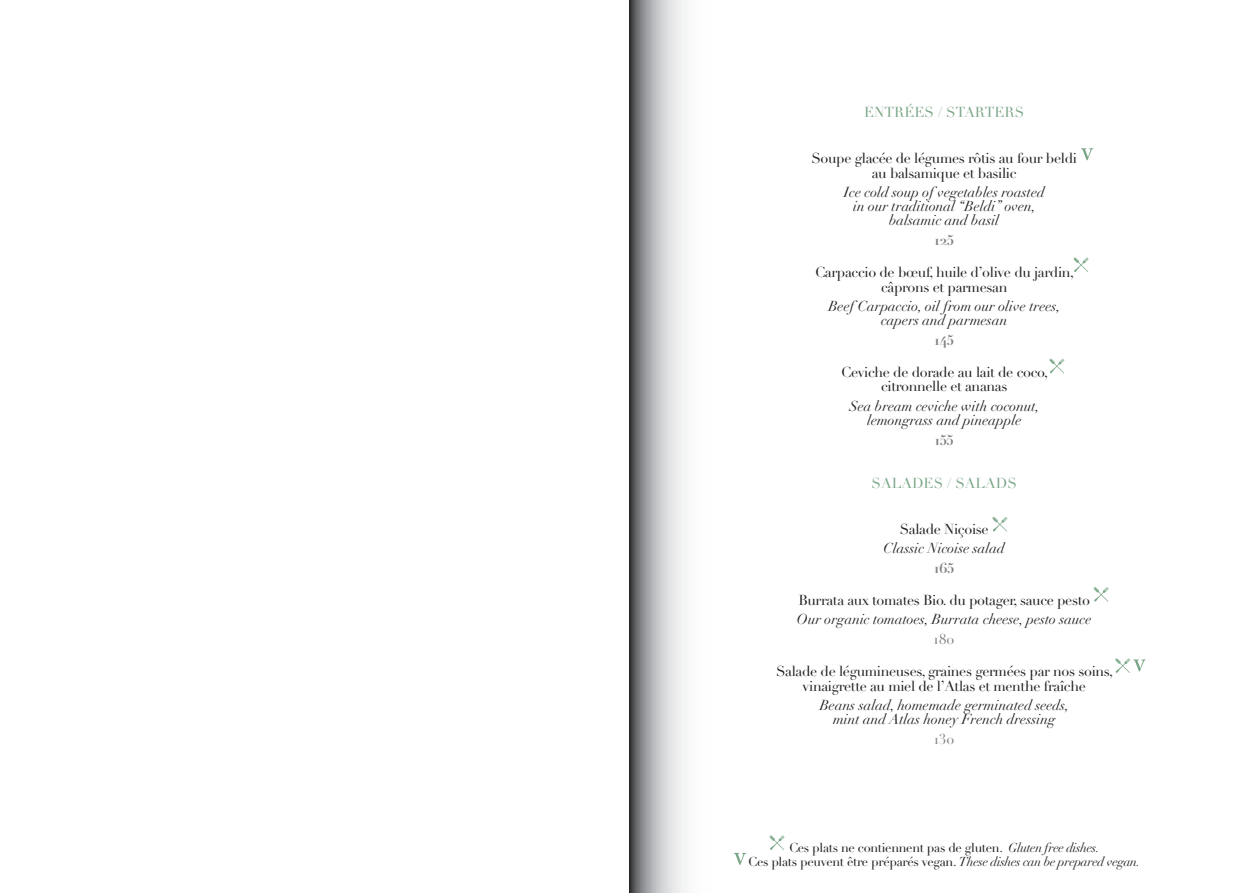
<style>
.page{position:relative;width:1259px;height:893px;background:#fff}
.page>*{position:absolute;margin:0;border:0;box-sizing:border-box;transform-origin:0 0}
.t1{font:italic 14.25px/14.2px "Didot LH";color:#231f20;text-align:center}
.t2{font:14.25px/14.2px "Didot LH";letter-spacing:-.025em;color:#231f20;text-align:center}
.t3{font:14.25px "Didot LH Roman SC";color:#7aa687}
.t4{font:14.25px "Didot LH Bold Os F";color:#808285}
.t5{font:14.25px "Didot LH Roman SC";color:#808285}
.t6{font:12.75px/13.5px "Didot LH";letter-spacing:-.025em;color:#231f20;text-align:center}
.s1{font-style:italic}
</style>
<div class="page">
<svg style="left:629px;top:0;width:105px;height:893px"></svg>
<svg style="left:769px;top:835px;width:15px;height:15px"></svg>
<svg style="left:1073px;top:257px;width:15px;height:15px"></svg>
<svg style="left:734px;top:853px;width:12px;height:12px"></svg>
<svg style="left:1081px;top:148px;width:12px;height:12px"></svg>
<svg style="left:1049px;top:358px;width:15px;height:15px"></svg>
<svg style="left:992px;top:517px;width:15px;height:15px"></svg>
<svg style="left:1093px;top:587px;width:15px;height:15px"></svg>
<svg style="left:1115px;top:658px;width:30px;height:15px"></svg>
<p class="t3" style="left:864px;top:104px;width:162px">ENTRÉES / STARTERS</p>
<p class="t2" style="left:811px;top:152px;width:267px">Soupe glacée de légumes rôtis au four beldi au balsamique et basilic</p>
<p class="t1" style="left:843px;top:185px;width:203px">Ice cold soup of vegetables roasted in our traditional “Beldi” oven, balsamic and basil</p>
<p class="t4" style="left:934px;top:232px;width:21px">125</p>
<p class="t2" style="left:815px;top:266px;width:261px">Carpaccio de bœuf, huile d’olive du jardin, câprons et parmesan</p>
<p class="t1" style="left:828px;top:299px;width:233px">Beef Carpaccio, oil from our olive trees, capers and parmesan</p>
<p class="t4" style="left:934px;top:331px;width:21px">145</p>
<p class="t2" style="left:841px;top:365px;width:208px">Ceviche de dorade au lait de coco, citronnelle et ananas</p>
<p class="t1" style="left:849px;top:399px;width:192px">Sea bream ceviche with coconut, lemongrass and pineapple</p>
<p class="t4" style="left:934px;top:431px;width:20px">155</p>
<p class="t3" style="left:871px;top:474px;width:147px">SALADES / SALADS</p>
<p class="t2" style="left:899px;top:522px;width:91px">Salade Niçoise</p>
<p class="t1" style="left:883px;top:541px;width:123px">Classic Nicoise salad</p>
<p class="t4" style="left:934px;top:559px;width:22px">165</p>
<p class="t2" style="left:798px;top:593px;width:293px">Burrata aux tomates Bio. du potager, sauce pesto</p>
<p class="t1" style="left:797px;top:612px;width:296px">Our organic tomatoes, Burrata cheese, pesto sauce</p>
<p class="t5" style="left:934px;top:631px;width:22px">180</p>
<p class="t2" style="left:776px;top:665px;width:338px">Salade de légumineuses, graines germées par nos soins, vinaigrette au miel de l’Atlas et menthe fraîche</p>
<p class="t1" style="left:819px;top:698px;width:251px">Beans salad, homemade germinated seeds, mint and Atlas honey French dressing</p>
<p class="t5" style="left:934px;top:731px;width:22px">130</p>
<p class="t6" style="left:748px;top:841px;width:394px">Ces plats ne contiennent pas de gluten. <span class="s1">Gluten free dishes.<br></span>Ces plats peuvent être préparés vegan. <span class="s1">These dishes can be prepared vegan.</span></p>
</div>
